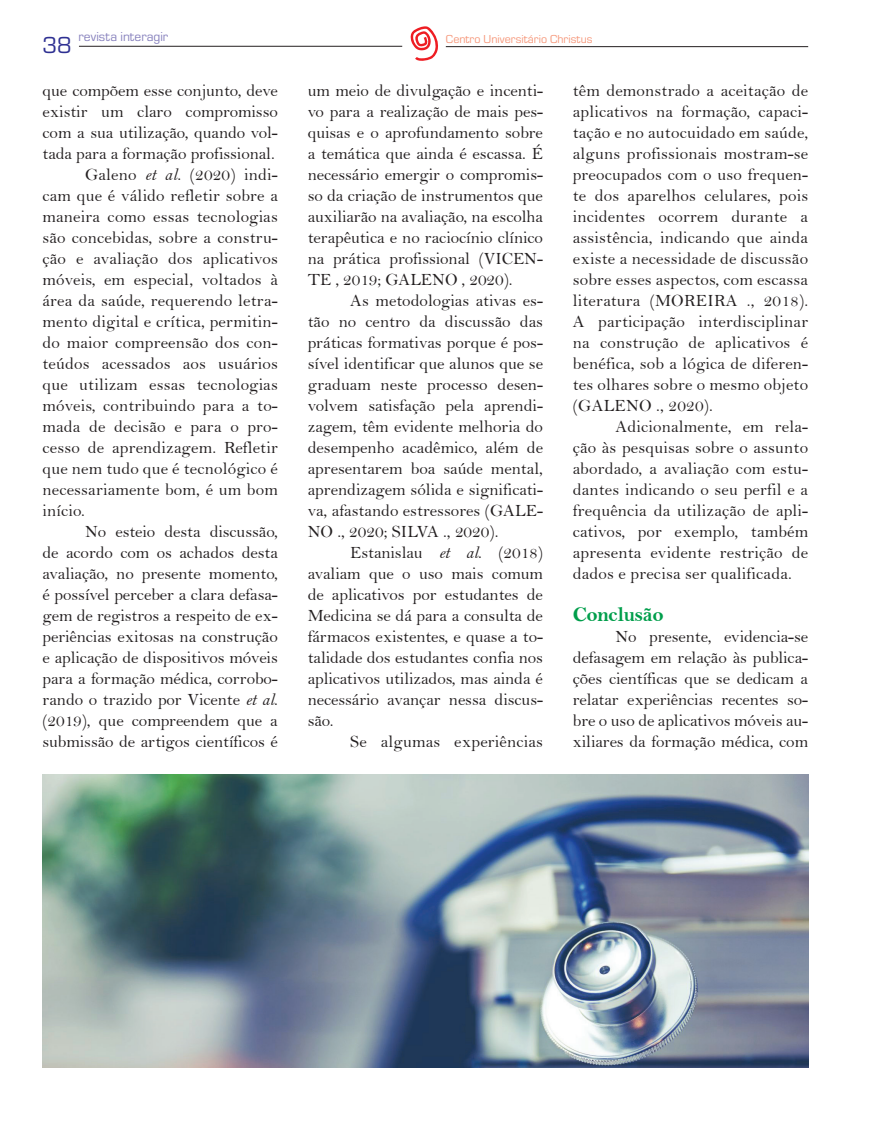
<style>
.page{position:relative;width:872px;height:1127px;background:#fff}
.page>*{position:absolute;margin:0;border:0;box-sizing:border-box;transform-origin:0 0}
.t1{font:24px "Eurostile";color:#2e3092}
.TÍTULO_2{font:21px "Bell MT Bold";letter-spacing:-.02em;color:#009e4b}
.PARÁGRAFO{font:17.25px/21px "Bell";letter-spacing:-.005em;color:#231f20;text-align:justify}
.t2{font:13.5px "Eurostile";letter-spacing:.005em;color:#8781bd}
.t3{font:12px "Eurostile";color:#f6977a}
.s1{font-family:"Bell MT Italic"}
</style>
<div class="page">
<svg style="left:410px;top:26px;width:28px;height:35px"></svg>
<hr style="left:79px;top:46px;width:323px;height:1px;background:#231f20">
<hr style="left:446px;top:46px;width:362px;height:1px;background:#231f20">
<img style="left:43px;top:774px;width:765px;height:293px">
<h1 class="t1" style="left:43px;top:29px;width:31px">38</h1>
<p class="t2" style="left:78px;top:28px;width:91px">revista interagir</p>
<p class="t3" style="left:446px;top:31px;width:148px">Centro Universitário Christus</p>
<p class="PARÁGRAFO" style="left:43px;top:80px;width:237px">que compõem esse conjunto, deve existir um claro compromisso com a sua utilização, quando vol&shy;tada para a formação profissional.</p>
<p class="PARÁGRAFO" style="left:43px;top:164px;width:237px;text-indent:43px">Galeno <span class="s1">et al</span>. (2020) indi&shy;cam que é válido refletir sobre a maneira como essas tecnologias são concebidas, sobre a constru&shy;ção e avaliação dos aplicativos móveis, em especial, voltados à área da saúde, requerendo letra&shy;mento digital e crítica, permitin&shy;do maior compreensão dos con&shy;teúdos acessados aos usuários que utilizam essas tecnologias móveis, contribuindo para a to&shy;mada de decisão e para o pro&shy;cesso de aprendizagem. Refletir que nem tudo que é tecnológico é necessariamente bom, é um bom início.</p>
<p class="PARÁGRAFO" style="left:43px;top:521px;width:237px;text-indent:43px">No esteio desta discussão, de acordo com os achados desta avaliação, no presente momento, é possível perceber a clara defasa&shy;gem de registros a respeito de ex&shy;periências exitosas na construção e aplicação de dispositivos móveis para a formação médica, corrobo&shy;rando o trazido por Vicente <span class="s1">et al</span>. (2019), que compreendem que a submissão de artigos científicos é</p>
<p class="PARÁGRAFO" style="left:308px;top:80px;width:237px">um meio de divulgação e incenti&shy;vo para a realização de mais pes&shy;quisas e o aprofundamento sobre a temática que ainda é escassa. É necessário emergir o compromis&shy;so da criação de instrumentos que auxiliarão na avaliação, na escolha terapêutica e no raciocínio clínico na prática profissional (VICEN-TE , 2019; GALENO , 2020).</p>
<p class="PARÁGRAFO" style="left:308px;top:290px;width:237px;text-indent:43px">As metodologias ativas es&shy;tão no centro da discussão das práticas formativas porque é pos&shy;sível identificar que alunos que se graduam neste processo desen&shy;volvem satisfação pela aprendi&shy;zagem, têm evidente melhoria do desempenho acadêmico, além de apresentarem boa saúde mental, aprendizagem sólida e significati&shy;va, afastando estressores (GALE-NO ., 2020; SILVA ., 2020).</p>
<p class="PARÁGRAFO" style="left:308px;top:542px;width:237px;text-indent:43px">Estanislau <span class="s1">et al</span>. (2018) avaliam que o uso mais comum de aplicativos por estudantes de Medicina se dá para a consulta de fármacos existentes, e quase a to&shy;talidade dos estudantes confia nos aplicativos utilizados, mas ainda é necessário avançar nessa discus&shy;são.</p>
<p class="PARÁGRAFO" style="left:350px;top:731px;width:194px">Se algumas experiências</p>
<p class="PARÁGRAFO" style="left:573px;top:80px;width:237px">têm demonstrado a aceitação de aplicativos na formação, capaci&shy;tação e no autocuidado em saúde, alguns profissionais mostram-se preocupados com o uso frequen&shy;te dos aparelhos celulares, pois incidentes ocorrem durante a assistência, indicando que ainda existe a necessidade de discussão sobre esses aspectos, com escassa literatura (MOREIRA ., 2018).<br>A participação interdisciplinar na construção de aplicativos é benéfica, sob a lógica de diferen&shy;tes olhares sobre o mesmo objeto (GALENO ., 2020).</p>
<p class="PARÁGRAFO" style="left:573px;top:416px;width:237px;text-indent:43px">Adicionalmente, em rela&shy;ção às pesquisas sobre o assunto abordado, a avaliação com estu&shy;dantes indicando o seu perfil e a frequência da utilização de apli&shy;cativos, por exemplo, também apresenta evidente restrição de dados e precisa ser qualificada.</p>
<p class="TÍTULO_2" style="left:573px;top:602px;width:93px">Conclusão</p>
<p class="PARÁGRAFO" style="left:573px;top:626px;width:237px;text-indent:43px">No presente, evidencia-se defasagem em relação às publica&shy;ções científicas que se dedicam a relatar experiências recentes so&shy;bre o uso de aplicativos móveis au&shy;xiliares da formação médica, com</p>
</div>
